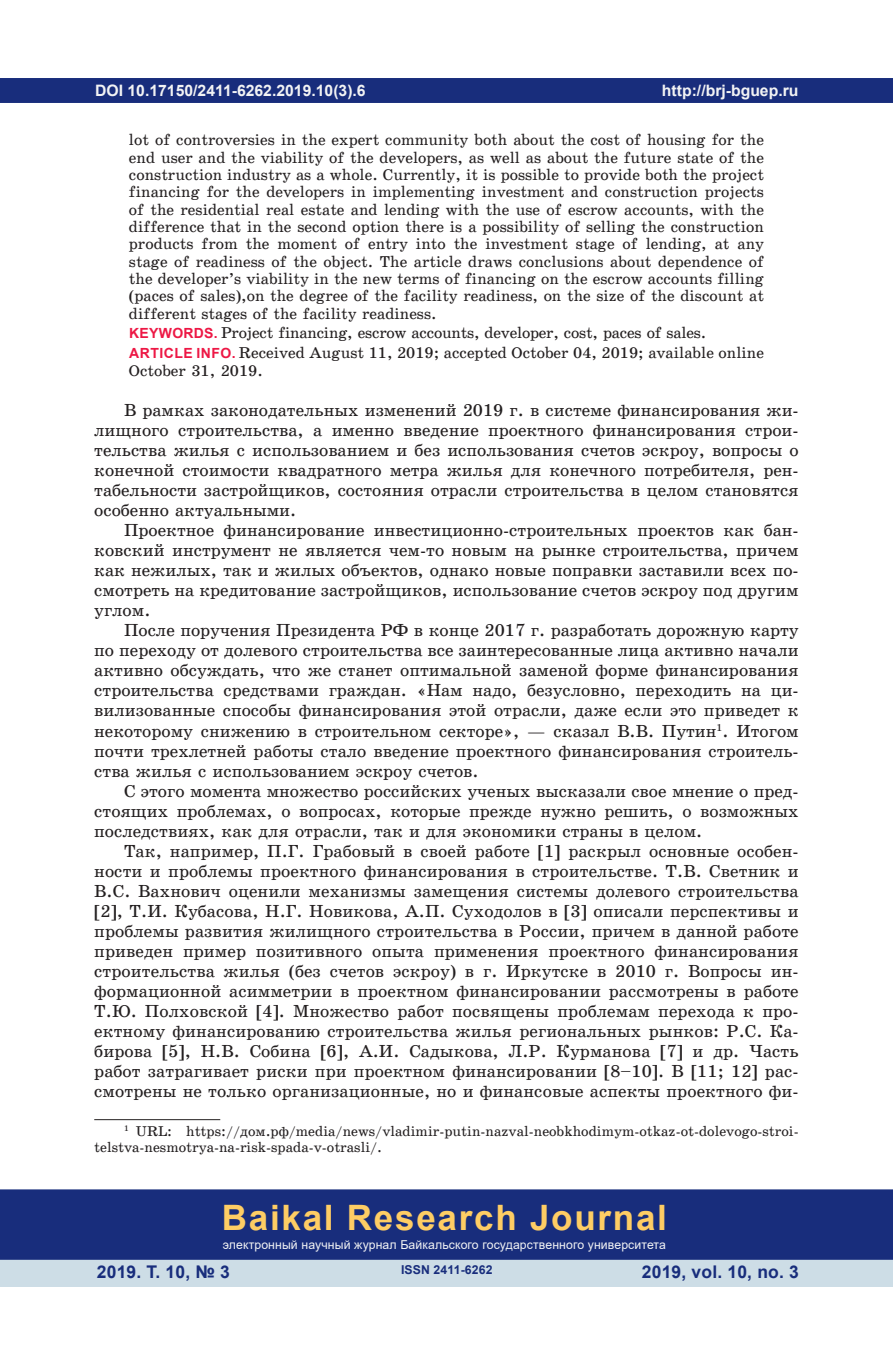
<style>
.page{position:relative;width:893px;height:1360px;background:#fff}
.page>*{position:absolute;margin:0;border:0;box-sizing:border-box;transform-origin:0 0}
.t1{font:700 35px "Arial";letter-spacing:.05em;color:#fecd64}
.t2{font:17.5px/20.1px "School Book C";color:#231f20;text-align:justify}
.t3{font:700 17.5px "Arial";letter-spacing:.01em;color:#182d7c}
.t4{font:15.75px/17.3px "School Book C";color:#231f20;text-align:justify}
.t5{font:700 15.75px "Arial";color:#f2f3f4}
.t6{font:14.17px/15.9px "School Book C";color:#231f20}
.t7{font:12.25px "Arial";letter-spacing:.01em;color:#f2f3f4}
.t8{font:700 12.25px "Arial";letter-spacing:.01em;color:#182d7c}
.s1{font-family:"Arial";font-weight:700;font-size:14px;color:#ed1845}
</style>
<div class="page">
<div style="left:0;top:78px;width:893px;height:25px;background:#182d7c"></div>
<div style="left:0;top:1258px;width:893px;height:28px;background:#cddde6"></div>
<div style="left:0;top:1189px;width:893px;height:70px;background:#182d7c;border:2px solid #182d7c"></div>
<hr style="left:94px;top:1119px;width:126px;height:1px;background:#231f20">
<p class="t5" style="left:95px;top:79px;width:272px">DOI 10.17150/2411-6262.2019.10(3).6</p>
<p class="t4" style="left:129px;top:131px;width:637px">lot of controversies in the expert community both about the cost of housing for the end user and the viability of the developers, as well as about the future state of the construction industry as a whole. Currently, it is possible to provide both the project financing for the developers in implementing investment and construction projects of the residential real estate and lending with the use of escrow accounts, with the difference that in the second option there is a possibility of selling the construction products from the moment of entry into the investment stage of lending, at any stage of readiness of the object. The article draws conclusions about dependence of the developer’s viability in the new terms of financing on the escrow accounts filling (paces of sales),on the degree of the facility readiness, on the size of the discount at different stages of the facility readiness.</p>
<p class="t4" style="left:129px;top:323px;width:636px;line-height:19.8px"><span class="s1">KEYWORDS.</span> Project financing, escrow accounts, developer, cost, paces of sales.<br><span class="s1">ARTICLE INFO.</span> Received August 11, 2019; accepted October 04, 2019; available online</p>
<p class="t4" style="left:129px;top:362px;width:135px">October 31, 2019.</p>
<p class="t2" style="left:94px;top:400px;width:706px;text-indent:30px">В рамках законодательных изменений 2019 г. в системе финансирования жи&shy;лищного строительства, а именно введение проектного финансирования строи&shy;тельства жилья с использованием и без использования счетов эскроу, вопросы о конечной стоимости квадратного метра жилья для конечного потребителя, рен&shy;табельности застройщиков, состояния отрасли строительства в целом становятся особенно актуальными.</p>
<p class="t2" style="left:94px;top:520px;width:706px;text-indent:30px">Проектное финансирование инвестиционно-строительных проектов как бан&shy;ковский инструмент не является чем-то новым на рынке строительства, причем как нежилых, так и жилых объектов, однако новые поправки заставили всех по&shy;смотреть на кредитование застройщиков, использование счетов эскроу под другим углом.</p>
<p class="t2" style="left:94px;top:620px;width:706px;text-indent:30px">После поручения Президента РФ в конце 2017 г. разработать дорожную карту по переходу от долевого строительства все заинтересованные лица активно начали активно обсуждать, что же станет оптимальной заменой форме финансирования строительства средствами граждан. «Нам надо, безусловно, переходить на ци&shy;вилизованные способы финансирования этой отрасли, даже если это приведет к некоторому снижению в строительном секторе», — сказал В.В. Путин<sup>1</sup>. Итогом почти трехлетней работы стало введение проектного финансирования строитель&shy;ства жилья с использованием эскроу счетов.</p>
<p class="t2" style="left:94px;top:781px;width:706px;text-indent:30px">С этого момента множество российских ученых высказали свое мнение о пред&shy;стоящих проблемах, о вопросах, которые прежде нужно решить, о возможных последствиях, как для отрасли, так и для экономики страны в целом.</p>
<p class="t2" style="left:94px;top:841px;width:706px;text-indent:30px">Так, например, П.Г. Грабовый в своей работе [1] раскрыл основные особен&shy;ности и проблемы проектного финансирования в строительстве. Т.В. Светник и В.С. Вахнович оценили механизмы замещения системы долевого строительства [2], Т.И. Кубасова, Н.Г. Новикова, А.П. Суходолов в [3] описали перспективы и проблемы развития жилищного строительства в России, причем в данной работе приведен пример позитивного опыта применения проектного финансирования строительства жилья (без счетов эскроу) в г. Иркутске в 2010 г. Вопросы ин&shy;формационной асимметрии в проектном финансировании рассмотрены в работе Т.Ю. Полховской [4]. Множество работ посвящены проблемам перехода к про&shy;ектному финансированию строительства жилья региональных рынков: Р.С. Ка&shy;бирова [5], Н.В. Собина [6], А.И. Садыкова, Л.Р. Курманова [7] и др. Часть работ затрагивает риски при проектном финансировании [8–10]. В [11; 12] рас&shy;смотрены не только организационные, но и финансовые аспекты проектного фи-</p>
<p class="t6" style="left:94px;top:1122px;width:706px;text-indent:30px"><sup>1</sup> URL: https://дом.рф/media/news/vladimir-putin-nazval-neobkhodimym-otkaz-ot-dolevogo-stroi&shy;telstva-nesmotrya-na-risk-spada-v-otrasli/.</p>
<p class="t5" style="left:662px;top:79px;width:138px">http://brj-bguep.ru</p>
<p class="t5" style="left:357px;top:79px;width:10px">5</p>
<h1 class="t1" style="left:222px;top:1192px;width:447px">Baikal Research Journal</h1>
<p class="t7" style="left:223px;top:1236px;width:445px">электронный научный журнал Байкальского государственного университета</p>
<p class="t3" style="left:97px;top:1259px;width:135px">2019. Т. 10, № 3</p>
<p class="t8" style="left:401px;top:1261px;width:93px">ISSN 2411-6262</p>
<p class="t3" style="left:642px;top:1259px;width:159px">2019, vol. 10, no. 3</p>
</div>
